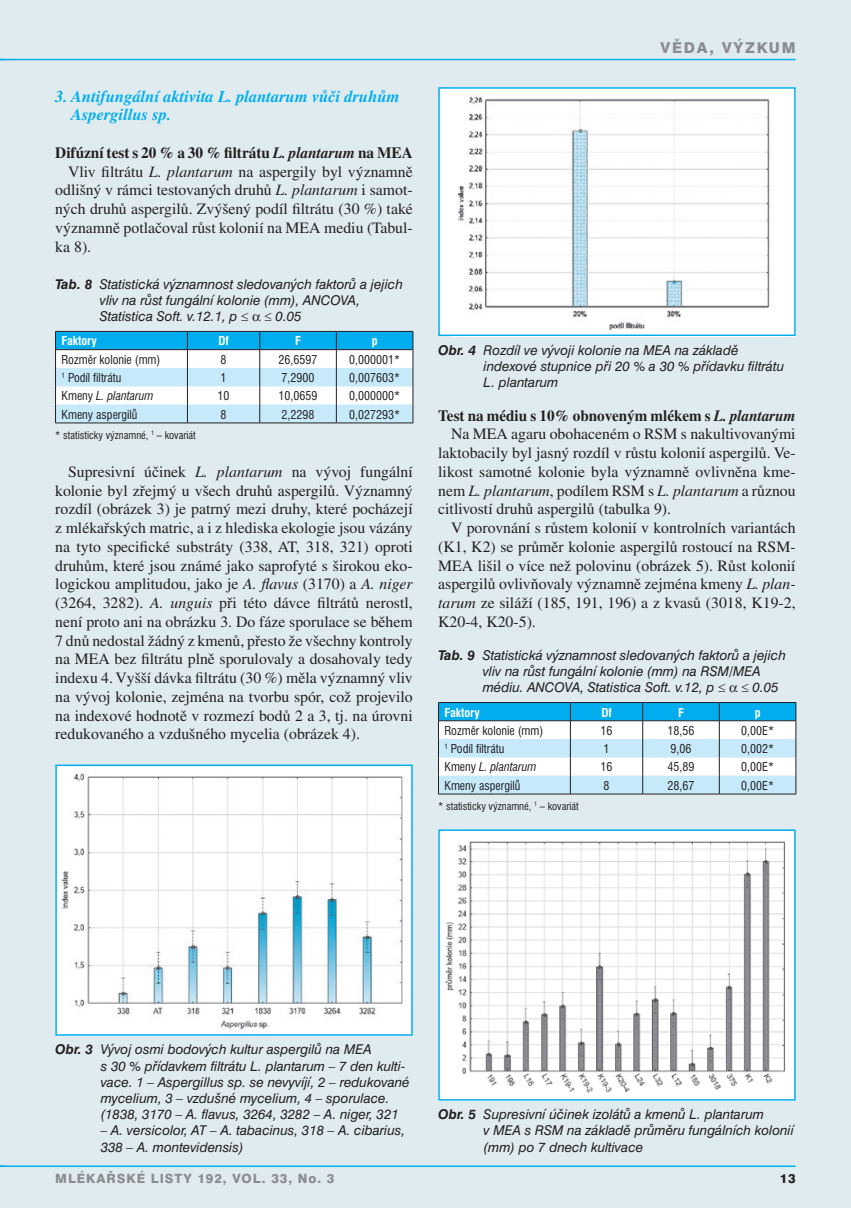
<style>
.page{position:relative;width:851px;height:1208px;background:#fff}
.page>*{position:absolute;margin:0;border:0;box-sizing:border-box;transform-origin:0 0}
.t1{font:italic 700 16.5px/18.8px "Times CE";color:#00aeef}
.t2{font:15.75px/18.8px "Times CE";color:#231f20;text-align:justify}
.t3{font:700 15.75px "Times CE";color:#231f20}
.t4{font:700 15.75px "Times CE";color:#231f20;scale:.96 1}
.t5{font:800 15px "Swiss 721 BTCE";letter-spacing:.12em;color:#8a8c8f}
.t6{font:italic 13.5px/16.2px "Swiss 721 BTCE";color:#231f20}
.t7{font:800 12.75px "Swiss 721 BTCE";letter-spacing:.075em;color:#8a8c8f}
.t8{font:800 12.75px "Swiss 721 BTCE";color:#231f20}
.t9{font:condensed 12px "Swiss 721 BTCE";color:#231f20}
.t10{font:italic condensed 12px "Swiss 721 BTCE";color:#231f20}
.t11{font:700 condensed 12px "Swiss 721 BTCE";color:#fff}
.t12{font:condensed 10.5px "Swiss 721 BTCE";color:#231f20}
.s1{font-style:italic}
.s2{font-weight:700}
.s3{font-style:normal}
</style>
<div class="page">
<div style="left:0;top:0;width:850px;height:1208px;background:#e0ebf0"></div>
<hr style="left:0;top:59px;width:795px;height:1px;background:#00aeef">
<hr style="left:0;top:1165px;width:795px;height:2px;background:#00aeef">
<img style="left:58px;top:768px;width:351px;height:264px">
<div style="left:55px;top:764px;width:357px;height:271px;border:2px solid #00aeef"></div>
<img style="left:441px;top:834px;width:351px;height:263px">
<div style="left:438px;top:829px;width:357px;height:271px;border:2px solid #00aeef"></div>
<svg style="left:55px;top:331px;width:358px;height:92px;background:#b0def0"></svg>
<hr style="left:55px;top:423px;width:132px;height:1px;background:#231f20">
<hr style="left:187px;top:423px;width:73px;height:1px;background:#231f20">
<hr style="left:260px;top:423px;width:76px;height:1px;background:#231f20">
<hr style="left:336px;top:423px;width:77px;height:1px;background:#231f20">
<div style="left:439px;top:88px;width:355px;height:247px;background:#fff"></div>
<img style="left:457px;top:96px;width:313px;height:235px">
<div style="left:438px;top:87px;width:357px;height:249px;border:2px solid #00aeef"></div>
<svg style="left:438px;top:702px;width:358px;height:92px;background:#b0def0"></svg>
<hr style="left:438px;top:794px;width:132px;height:1px;background:#231f20">
<hr style="left:570px;top:794px;width:72px;height:1px;background:#231f20">
<hr style="left:642px;top:794px;width:77px;height:1px;background:#231f20">
<hr style="left:719px;top:794px;width:77px;height:1px;background:#231f20">
<p class="t1" style="left:71px;top:87px;width:330px;text-indent:-16px">3. Antifungální aktivita L. plantarum vůči druhům<br>Aspergillus sp.</p>
<p class="t3" style="left:55px;top:143px;width:359px">Difúzní test s 20 % a 30 % filtrátu <span class="s1">L. plantarum</span> na MEA</p>
<p class="t2" style="left:68px;top:162px;width:346px">Vliv filtrátu <span class="s1">L. plantarum</span> na aspergily byl významně</p>
<p class="t2" style="left:55px;top:181px;width:359px">odlišný v rámci testovaných druhů <span class="s1">L. plantarum</span> i samot-</p>
<p class="t2" style="left:55px;top:199px;width:359px">ných druhů aspergilů. Zvýšený podíl filtrátu (30 %) také</p>
<p class="t2" style="left:55px;top:218px;width:357px">významně potlačoval růst kolonií na MEA mediu (Tabul-</p>
<p class="t2" style="left:55px;top:237px;width:37px">ka 8).</p>
<p class="t6" style="left:100px;top:275px;width:304px;text-indent:-44px"><span class="s2">Tab. 8</span> Statistická významnost sledovaných faktorů a jejich vliv na růst fungální kolonie (mm), ANCOVA,<br>Statistica Soft. v.12.1, p ≤ ≤ 0.05</p>
<p class="t11" style="left:62px;top:333px;width:37px">Faktory</p>
<p class="t11" style="left:218px;top:333px;width:12px">Df</p>
<p class="t11" style="left:295px;top:333px;width:7px">F</p>
<p class="t11" style="left:371px;top:333px;width:7px">p</p>
<p class="t9" style="left:62px;top:351px;width:100px">Rozměr kolonie (mm)</p>
<p class="t9" style="left:220px;top:351px;width:7px">8</p>
<p class="t9" style="left:278px;top:351px;width:40px">26,6597</p>
<p class="t9" style="left:349px;top:351px;width:52px">0,000001*</p>
<p class="t9" style="left:62px;top:369px;width:61px"><sup>1</sup> Podíl filtrátu</p>
<p class="t9" style="left:220px;top:369px;width:7px">1</p>
<p class="t9" style="left:281px;top:369px;width:34px">7,2900</p>
<p class="t9" style="left:349px;top:369px;width:52px">0,007603*</p>
<p class="t10" style="left:62px;top:388px;width:93px"><span class="s3">Kmeny</span> L. plantarum</p>
<p class="t9" style="left:217px;top:388px;width:13px">10</p>
<p class="t9" style="left:278px;top:388px;width:40px">10,0659</p>
<p class="t9" style="left:349px;top:388px;width:52px">0,000000*</p>
<p class="t9" style="left:62px;top:406px;width:77px">Kmeny aspergilů</p>
<p class="t9" style="left:220px;top:406px;width:7px">8</p>
<p class="t9" style="left:281px;top:406px;width:34px">2,2298</p>
<p class="t9" style="left:349px;top:406px;width:52px">0,027293*</p>
<p class="t12" style="left:55px;top:428px;width:142px">* statisticky významné, <sup>1</sup> – kovariát</p>
<p class="t2" style="left:55px;top:462px;width:359px;text-indent:13px">Supresivní účinek <span class="s1">L. plantarum</span> na vývoj fungální kolonie byl zřejmý u všech druhů aspergilů. Významný rozdíl (obrázek 3) je patrný mezi druhy, které pocházejí z mlékařských matric, a i z hlediska ekologie jsou vázány na tyto specifické substráty (338, AT, 318, 321) oproti druhům, které jsou známé jako saprofyté s širokou eko&shy;logickou amplitudou, jako je <span class="s1">A. flavus</span> (3170) a <span class="s1">A. niger </span>(3264, 3282). <span class="s1">A. unguis</span> při této dávce filtrátů nerostl, není proto ani na obrázku 3. Do fáze sporulace se během 7 dnů nedostal žádný z kmenů, přesto že všechny kontroly na MEA bez filtrátu plně sporulovaly a dosahovaly tedy indexu 4. Vyšší dávka filtrátu (30 %) měla významný vliv na vývoj kolonie, zejména na tvorbu spór, což projevilo na indexové hodnotě v rozmezí bodů 2 a 3, tj. na úrovni redukovaného a vzdušného mycelia (obrázek 4).</p>
<p class="t5" style="left:660px;top:38px;width:137px">VĚDA, VÝZKUM</p>
<p class="t6" style="left:483px;top:341px;width:302px;text-indent:-45px"><span class="s2">Obr. 4</span> Rozdíl ve vývoji kolonie na MEA na základě indexové stupnice při 20 % a 30 % přídavku filtrátu<br>L. plantarum</p>
<p class="t4" style="left:438px;top:406px;width:374px">Test na médiu s 10% obnoveným mlékem s <span class="s1">L. plantarum</span></p>
<p class="t2" style="left:451px;top:424px;width:346px">Na MEA agaru obohaceném o RSM s nakultivovanými</p>
<p class="t2" style="left:438px;top:443px;width:359px">laktobacily byl jasný rozdíl v růstu kolonií aspergilů. Ve-</p>
<p class="t2" style="left:438px;top:462px;width:357px">likost samotné kolonie byla významně ovlivněna kme-</p>
<p class="t2" style="left:438px;top:481px;width:359px">nem <span class="s1">L. plantarum</span>, podílem RSM s <span class="s1">L. plantarum</span> a různou</p>
<p class="t2" style="left:438px;top:499px;width:234px">citlivostí druhů aspergilů (tabulka 9).</p>
<p class="t2" style="left:451px;top:518px;width:346px">V porovnání s růstem kolonií v kontrolních variantách</p>
<p class="t2" style="left:438px;top:537px;width:359px">(K1, K2) se průměr kolonie aspergilů rostoucí na RSM-</p>
<p class="t2" style="left:438px;top:555px;width:359px">MEA lišil o více než polovinu (obrázek 5). Růst kolonií</p>
<p class="t2" style="left:438px;top:574px;width:359px">aspergilů ovlivňovaly významně zejména kmeny <span class="s1">L. plan-</span></p>
<p class="t2" style="left:438px;top:593px;width:359px"><span class="s1">tarum</span> ze siláží (185, 191, 196) a z kvasů (3018, K19-2,</p>
<p class="t2" style="left:438px;top:612px;width:99px">K20-4, K20-5).</p>
<p class="t6" style="left:482px;top:646px;width:304px;text-indent:-44px"><span class="s2">Tab. 9</span> Statistická významnost sledovaných faktorů a jejich vliv na růst fungální kolonie (mm) na RSM/MEA médiu. ANCOVA, Statistica Soft. v.12, p ≤ ≤ 0.05</p>
<p class="t11" style="left:444px;top:704px;width:37px">Faktory</p>
<p class="t11" style="left:601px;top:704px;width:12px">Df</p>
<p class="t11" style="left:678px;top:704px;width:7px">F</p>
<p class="t11" style="left:754px;top:704px;width:7px">p</p>
<p class="t9" style="left:444px;top:722px;width:100px">Rozměr kolonie (mm)</p>
<p class="t9" style="left:600px;top:722px;width:13px">16</p>
<p class="t9" style="left:667px;top:722px;width:28px">18,56</p>
<p class="t9" style="left:741px;top:722px;width:34px">0,00E*</p>
<p class="t9" style="left:444px;top:740px;width:61px"><sup>1</sup> Podíl filtrátu</p>
<p class="t9" style="left:603px;top:740px;width:7px">1</p>
<p class="t9" style="left:670px;top:740px;width:22px">9,06</p>
<p class="t9" style="left:741px;top:740px;width:34px">0,002*</p>
<p class="t10" style="left:444px;top:759px;width:93px"><span class="s3">Kmeny</span> L. plantarum</p>
<p class="t9" style="left:600px;top:759px;width:13px">16</p>
<p class="t9" style="left:667px;top:759px;width:28px">45,89</p>
<p class="t9" style="left:741px;top:759px;width:34px">0,00E*</p>
<p class="t9" style="left:444px;top:777px;width:77px">Kmeny aspergilů</p>
<p class="t9" style="left:603px;top:777px;width:7px">8</p>
<p class="t9" style="left:667px;top:777px;width:28px">28,67</p>
<p class="t9" style="left:741px;top:777px;width:34px">0,00E*</p>
<p class="t12" style="left:438px;top:799px;width:142px">* statisticky významné, <sup>1</sup> – kovariát</p>
<p class="t6" style="left:101px;top:1041px;width:310px;text-indent:-45px"><span class="s2">Obr. 3</span> Vývoj osmi bodových kultur aspergilů na MEA<br>s 30 % přídavkem filtrátu L. plantarum – 7 den kulti&shy;vace. 1 – Aspergillus sp. se nevyvíjí, 2 – redukované mycelium, 3 – vzdušné mycelium, 4 – sporulace. (1838, 3170 – A. flavus, 3264, 3282 – A. niger, 321</p>
<p class="t6" style="left:101px;top:1122px;width:306px">– A. versicolor, AT – A. tabacinus, 318 – A. cibarius,<br>338 – A. montevidensis)</p>
<p class="t6" style="left:483px;top:1105px;width:312px;text-indent:-45px"><span class="s2">Obr. 5</span> Supresivní účinek izolátů a kmenů L. plantarum<br>v MEA s RSM na základě průměru fungálních kolonií (mm) po 7 dnech kultivace</p>
<p class="t7" style="left:55px;top:1170px;width:280px">MLÉKAŘSKÉ LISTY 192, VOL. 33, NO. 3</p>
<p class="t8" style="left:779px;top:1170px;width:18px">13</p>
</div>
